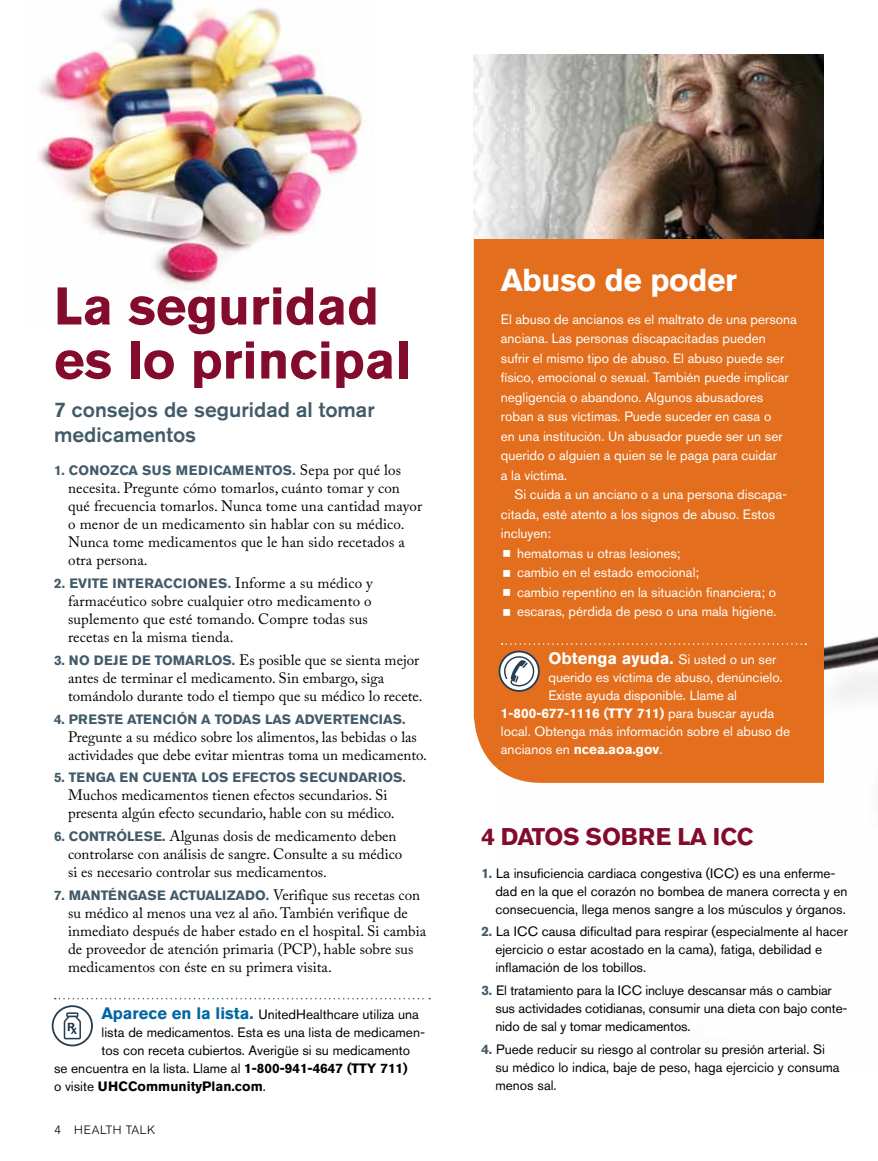
<style>
.page{position:relative;width:878px;height:1161px;background:#fff}
.page>*{position:absolute;margin:0;border:0;box-sizing:border-box;transform-origin:0 0}
.t1{font:700 52.5px/54px "Akzidenz Grotesk BE";color:#830b2c}
.t2{font:700 31.5px "Akzidenz Grotesk BE";letter-spacing:-.01em;color:#fff}
.t3{font:700 24px "Akzidenz Grotesk BE";letter-spacing:-.03em;color:#830b2c}
.t4{font:500 21px/25.2px "Akzidenz Grotesk BE";color:#425a69}
.t5{font:700 16.5px "Akzidenz Grotesk BE";color:#fff}
.t6{font:15px/18px "Adobe Caslon Pro";color:#000}
.t7{font:13.5px/18px "Akzidenz Grotesk BE";color:#000}
.t8{font:13.5px/18px "Akzidenz Grotesk BE";color:#fff}
.t9{font:700 13.5px "Akzidenz Grotesk BE";color:#425a69}
.t10{font:700 13.5px "Akzidenz Grotesk BE";color:#000}
.t11{font:700 13.5px "Akzidenz Grotesk BE";color:#fff}
.t12{font:300 12px "Akzidenz Grotesk BE";letter-spacing:.05em;color:#000}
.s1{font-family:"Akzidenz Grotesk BE";font-weight:700;font-size:13.5px;color:#425a69}
.s2{font-family:"Adobe Caslon Pro";font-weight:400;font-size:15px;color:#000}
.s3{font-weight:700;font-size:16.5px;color:#0065a4}
.s4{font-weight:700}
.s5{font-weight:400}
.s6{font-weight:400;font-size:13.5px}
.s7{font-weight:700;color:#425a69}
</style>
<div class="page">
<img style="left:37px;top:0;width:337px;height:285px">
<img style="left:824px;top:636px;width:54px;height:63px">
<div style="left:474px;top:238px;width:350px;height:545px;background:#e36f1e"></div>
<img style="left:474px;top:54px;width:350px;height:184px">
<svg style="left:55px;top:998px;width:375px;height:1px"></svg>
<svg style="left:52px;top:1005px;width:41px;height:41px"></svg>
<svg style="left:501px;top:643px;width:305px;height:2px"></svg>
<svg style="left:498px;top:651px;width:41px;height:41px"></svg>
<svg style="left:503px;top:550px;width:7px;height:7px"></svg>
<svg style="left:503px;top:570px;width:7px;height:6px"></svg>
<svg style="left:503px;top:589px;width:7px;height:7px"></svg>
<svg style="left:503px;top:609px;width:7px;height:6px"></svg>
<p class="t1" style="left:54px;top:279px;width:358px">La seguridad es lo principal</p>
<p class="t4" style="left:54px;top:397px;width:322px">7 consejos de seguridad al tomar medicamentos</p>
<p class="t9" style="left:54px;top:463px;width:36px">1. CONO</p>
<p class="t9" style="left:110px;top:463px;width:43px">ZCA SUS</p>
<p class="t9" style="left:176px;top:463px;width:68px">MEDICAMENTOS</p>
<p class="t6" style="left:68px;top:461px;width:355px;text-indent:224px"><span class="s1">.</span> Sepa por qué los necesita. Pregunte cómo tomarlos, cuánto tomar y con qué frecuencia tomarlos. Nunca tome una cantidad mayor o menor de un medicamento sin hablar con su médico.<br>Nunca tome medicamentos que le han sido recetados a otra persona.</p>
<p class="t9" style="left:54px;top:576px;width:74px">2. EVITE INTER</p>
<p class="t9" style="left:154px;top:576px;width:45px">ACCIONES</p>
<p class="t6" style="left:68px;top:574px;width:306px;text-indent:160px"><span class="s1">.</span> Informe a su médico y farmacéutico sobre cualquier otro medicamento o suplemento que esté tomando. Compre todas sus recetas en la misma tienda.</p>
<p class="t9" style="left:54px;top:652px;width:112px">3. NO DEJE DE TOM</p>
<p class="t9" style="left:185px;top:652px;width:20px">ARLOS</p>
<p class="t6" style="left:68px;top:651px;width:356px;text-indent:164px"><span class="s1">.</span> Es posible que se sienta mejor antes de terminar el medicamento. Sin embargo, siga tomándolo durante todo el tiempo que su médico lo recete.</p>
<p class="t9" style="left:54px;top:711px;width:34px">4. PRESTE</p>
<p class="t9" style="left:127px;top:711px;width:19px">ATEN</p>
<p class="t9" style="left:163px;top:711px;width:171px">CIÓN A TO DAS LAS ADVERTEN</p>
<p class="t9" style="left:369px;top:711px;width:37px">CIAS.</p>
<p class="t6" style="left:68px;top:727px;width:360px">Pregunte a su médico sobre los alimentos, las bebidas o las actividades que debe evitar mientras toma un medicamento.</p>
<p class="t9" style="left:54px;top:770px;width:25px">5. TEN</p>
<p class="t9" style="left:96px;top:770px;width:67px">GA EN CUENT</p>
<p class="t9" style="left:188px;top:770px;width:24px">A LOS</p>
<p class="t9" style="left:232px;top:770px;width:46px">EFECTOS</p>
<p class="t9" style="left:299px;top:770px;width:108px">SECUN DARIOS.</p>
<p class="t6" style="left:68px;top:786px;width:328px">Muchos medicamentos tienen efectos secundarios. Si presenta algún efecto secundario, hable con su médico.</p>
<p class="t9" style="left:54px;top:829px;width:35px">6. CONTR</p>
<p class="t9" style="left:116px;top:829px;width:21px">ÓLESE</p>
<p class="t6" style="left:68px;top:827px;width:336px;text-indent:94px"><span class="s1">.</span> Algunas dosis de medicamento deben controlarse con análisis de sangre. Consulte a su médico si es necesario controlar sus medicamentos.</p>
<p class="t9" style="left:54px;top:887px;width:367px">7. MANTÉN GASE ACTUALIZADO. <span class="s2">Verifique sus recetas con</span></p>
<p class="t6" style="left:68px;top:904px;width:359px">su médico al menos una vez al año. También verifique de inmediato después de haber estado en el hospital. Si cambia de proveedor de atención primaria (PCP), hable sobre sus medicamentos con éste en su primera visita.</p>
<p class="t7" style="left:102px;top:1005px;width:319px"><span class="s3">Aparece en la lista.</span> UnitedHealthcare utiliza una</p>
<p class="t7" style="left:102px;top:1023px;width:325px">lista de medicamentos. Esta es una lista de medicamen-</p>
<p class="t7" style="left:102px;top:1041px;width:310px">tos con receta cubiertos. Averigüe si su medicamento</p>
<p class="t7" style="left:54px;top:1059px;width:307px">se encuentra en la lista. Llame al <span class="s4">1-800-941-4647 (TTY</span></p>
<p class="t10" style="left:380px;top:1061px;width:29px">711)</p>
<p class="t10" style="left:54px;top:1079px;width:213px"><span class="s5">o visite</span> UH CCommunityPlan.com<span class="s5">.</span></p>
<p class="t12" style="left:54px;top:1123px;width:103px">4 HEALTH TALK</p>
<p class="t2" style="left:501px;top:262px;width:238px">Abuso de poder</p>
<p class="t8" style="left:501px;top:310px;width:297px">El abuso de ancianos es el maltrato de una persona</p>
<p class="t8" style="left:501px;top:330px;width:266px">anciana. Las personas discapacitadas pueden</p>
<p class="t8" style="left:501px;top:349px;width:285px">sufrir el mismo tipo de abuso. El abuso puede ser</p>
<p class="t8" style="left:501px;top:369px;width:289px">físico, emocional o sexual. También puede implicar</p>
<p class="t8" style="left:501px;top:388px;width:264px">negligencia o abandono. Algunos abusadores</p>
<p class="t8" style="left:501px;top:408px;width:272px">roban a sus víctimas. Puede suceder en casa o</p>
<p class="t8" style="left:501px;top:427px;width:283px">en una institución. Un abusador puede ser un ser</p>
<p class="t8" style="left:501px;top:447px;width:277px">querido o alguien a quien se le paga para cuidar</p>
<p class="t8" style="left:501px;top:466px;width:68px">a la víctima.</p>
<p class="t8" style="left:514px;top:486px;width:274px">Si cuida a un anciano o a una persona discapa-</p>
<p class="t8" style="left:501px;top:505px;width:276px">citada, esté atento a los signos de abuso. Estos</p>
<p class="t8" style="left:501px;top:524px;width:52px">incluyen:</p>
<p class="t8" style="left:517px;top:544px;width:165px">hematomas u otras lesiones;</p>
<p class="t8" style="left:517px;top:564px;width:183px">cambio en el estado emocional;</p>
<p class="t8" style="left:517px;top:583px;width:260px">cambio repentino en la situación financiera; o</p>
<p class="t8" style="left:517px;top:603px;width:261px">escaras, pérdida de peso o una mala higiene.</p>
<p class="t5" style="left:548px;top:649px;width:229px">Obtenga ayuda. <span class="s6">Si usted o un ser</span></p>
<p class="t8" style="left:548px;top:669px;width:236px">querido es víctima de abuso, denúncielo.</p>
<p class="t8" style="left:548px;top:687px;width:190px">Existe ayuda disponible. Llame al</p>
<p class="t11" style="left:501px;top:706px;width:117px">1-800-677-1116 (TTY</p>
<p class="t8" style="left:501px;top:705px;width:291px;text-indent:136px"><span class="s4">711)</span> para buscar ayuda local. Obtenga más información sobre el abuso de ancianos en <span class="s4">ncea.aoa.gov</span>.</p>
<p class="t3" style="left:481px;top:822px;width:68px">4 DATOS</p>
<p class="t3" style="left:585px;top:822px;width:18px">SOBRE</p>
<p class="t3" style="left:677px;top:822px;width:78px">LA ICC</p>
<p class="t7" style="left:495px;top:864px;width:353px;text-indent:-14px"><span class="s7">1.</span> La insuficiencia cardiaca congestiva (ICC) es una enferme&shy;dad en la que el corazón no bombea de manera correcta y en consecuencia, llega menos sangre a los músculos y órganos.</p>
<p class="t7" style="left:495px;top:923px;width:354px;text-indent:-14px"><span class="s7">2.</span> La ICC causa dificultad para respirar (especialmente al hacer ejercicio o estar acostado en la cama), fatiga, debilidad e inflamación de los tobillos.</p>
<p class="t7" style="left:495px;top:981px;width:353px;text-indent:-14px"><span class="s7">3.</span> El tratamiento para la ICC incluye descansar más o cambiar sus actividades cotidianas, consumir una dieta con bajo conte&shy;nido de sal y tomar medicamentos.</p>
<p class="t7" style="left:495px;top:1040px;width:345px;text-indent:-14px"><span class="s7">4.</span> Puede reducir su riesgo al controlar su presión arterial. Si su médico lo indica, baje de peso, haga ejercicio y consuma menos sal.</p>
</div>
